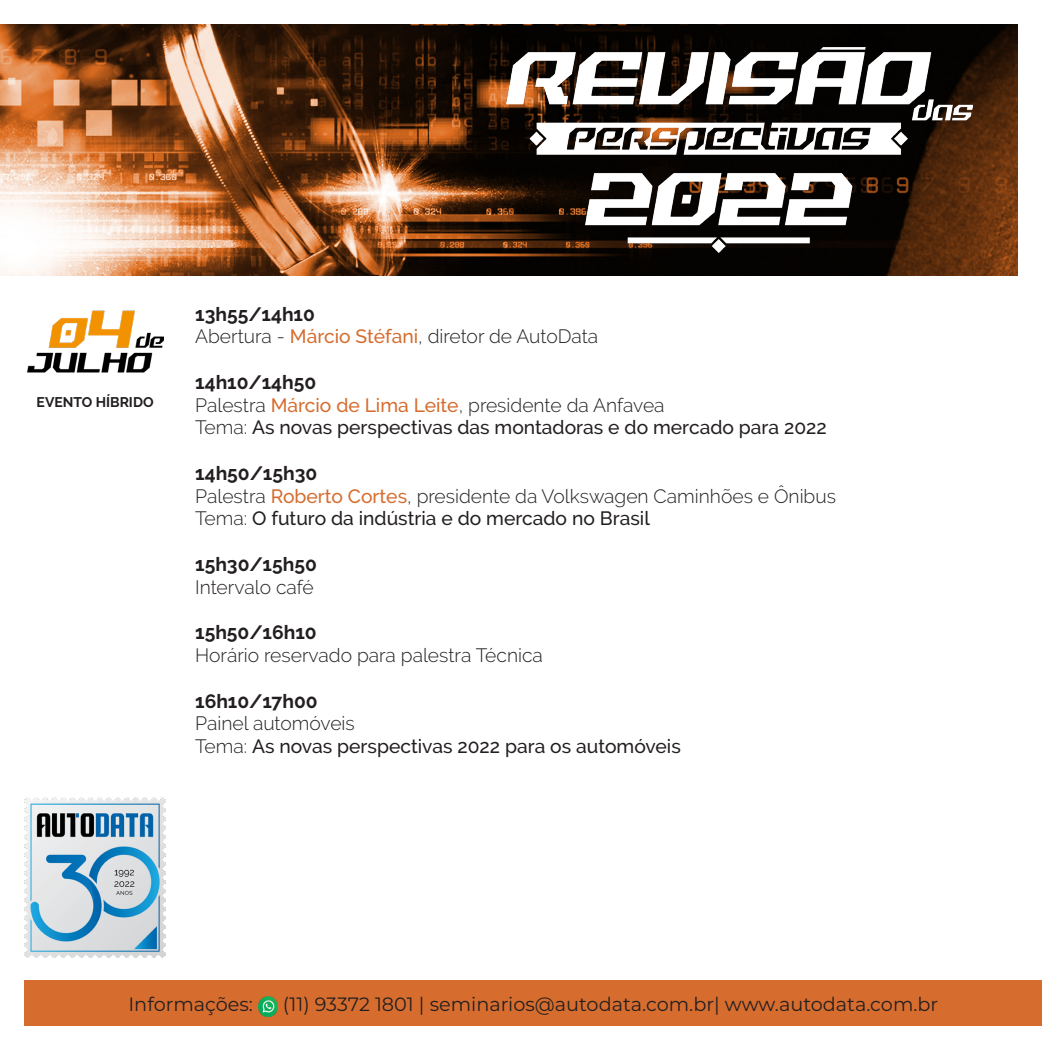
<style>
.page{position:relative;width:1042px;height:1042px;background:#fff}
.page>*{position:absolute;margin:0;border:0;box-sizing:border-box;transform-origin:0 0}
.t1{font:300 19.25px/22.8px "Raleway";color:#231f20}
.t2{font:500 19.25px/22.8px "Raleway";color:#231f20}
.t3{font:19.25px "Montserrat";color:#231f20}
.t4{font:700 19.25px "Raleway";color:#231f20}
.t5{font:700 14px "Raleway";color:#231f20}
.s1{font-weight:700}
.s2{font-weight:500;color:#d66d2f}
.s3{font-weight:300}
.s4{color:#d66d2f}
.s5{font-weight:500}
</style>
<div class="page">
<img style="left:0;top:25px;width:1017px;height:250px">
<div style="left:25px;top:980px;width:1017px;height:46px;background:#d66d2f"></div>
<img style="left:258px;top:996px;width:20px;height:20px">
<img style="left:506px;top:48px;width:466px;height:204px">
<img style="left:27px;top:310px;width:136px;height:63px">
<img style="left:25px;top:798px;width:140px;height:160px">
<p class="t5" style="left:37px;top:394px;width:118px">EVENTO HÍBRIDO</p>
<p class="t1" style="left:195px;top:302px;width:404px"><span class="s1">13h55/14h10<br></span>Abertura - <span class="s2">Márcio Stéfani</span>, diretor de AutoData</p>
<p class="t2" style="left:195px;top:371px;width:633px"><span class="s1">14h10/14h50<br></span><span class="s3">Palestra</span> <span class="s4">Márcio de Lima Leite</span><span class="s3">, presidente da Anfavea<br>Tema:</span> As novas perspectivas das montadoras e do mercado para 2022</p>
<p class="t1" style="left:195px;top:462px;width:642px"><span class="s1">14h50/15h30<br></span>Palestra <span class="s2">Roberto Cortes</span>, presidente da Volkswagen Caminhões e Ônibus<br>Tema: <span class="s5">O futuro da indústria e do mercado no Brasil</span></p>
<p class="t4" style="left:195px;top:553px;width:123px">15h30/15h50</p>
<p class="t1" style="left:195px;top:575px;width:120px">Intervalo café</p>
<p class="t4" style="left:195px;top:621px;width:123px">15h50/16h10</p>
<p class="t1" style="left:195px;top:644px;width:349px">Horário reservado para palestra Técnica</p>
<p class="t4" style="left:195px;top:690px;width:124px">16h10/17h00</p>
<p class="t2" style="left:195px;top:712px;width:487px"><span class="s3">Painel automóveis<br>Tema:</span> As novas perspectivas 2022 para os automóveis</p>
<p class="t3" style="left:128px;top:990px;width:126px">Informações:</p>
<p class="t3" style="left:283px;top:990px;width:657px">(11) 93372 1801 | seminarios@autodata.com.br| www.autodata.com.br</p>
</div>
